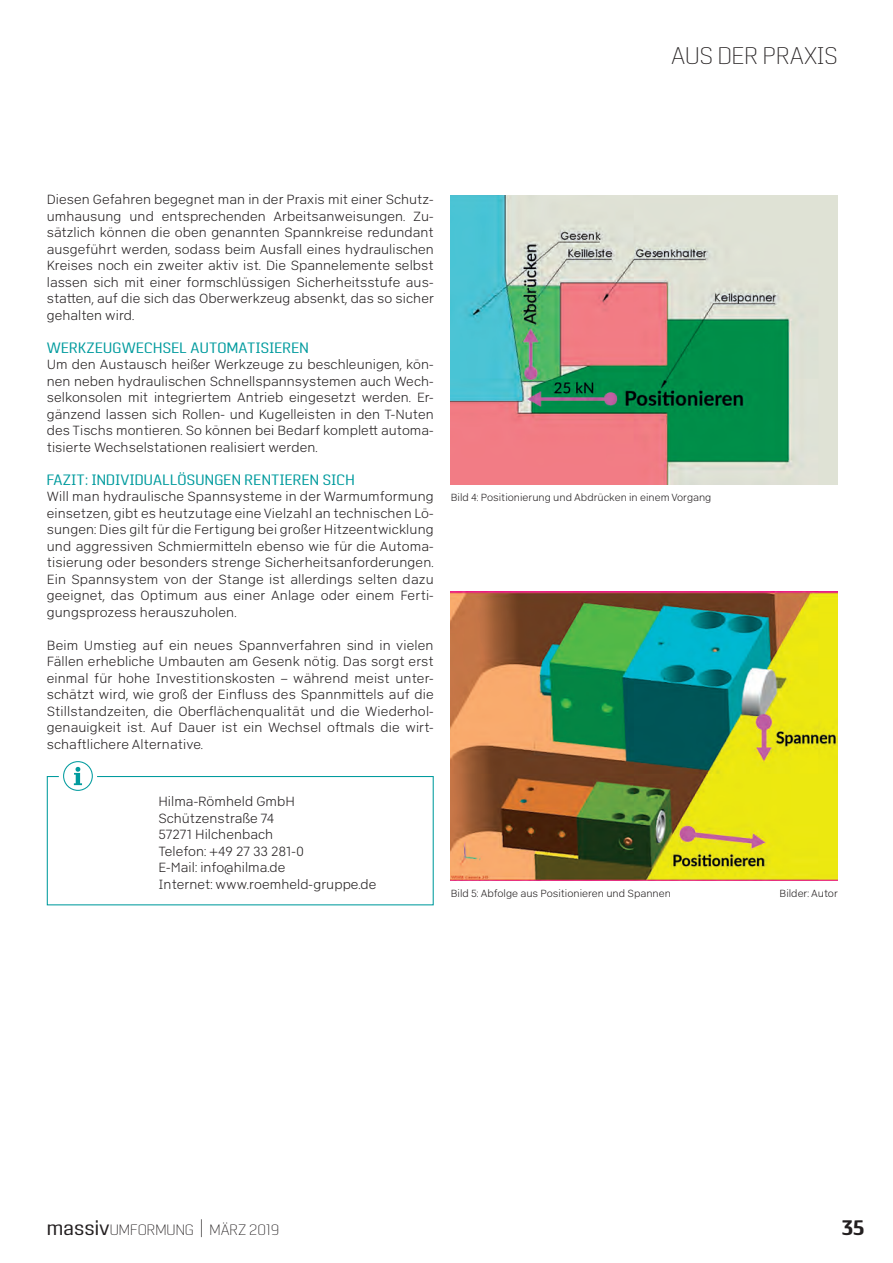
<style>
.page{position:relative;width:893px;height:1263px;background:#fff}
.page>*{position:absolute;margin:0;border:0;box-sizing:border-box;transform-origin:0 0}
.Kapitelüberschrift_r{font:200 24px "Pancetta Pro";color:#231f20}
.t1{font:700 21px "Pancetta Pro";color:#231f20}
.Subüberschrift_Langb{font:15px "Pancetta Pro";letter-spacing:.02em;color:#009b9e}
.t2{font:200 15px "Pancetta Pro";color:#231f20}
.Fließtext{font:13.5px/16.5px "Abitare Sans 100 wt";letter-spacing:.005em;color:#231f20;text-align:justify}
.Kastentext_Adresse{font:13.5px "Abitare Sans 100 wt";letter-spacing:.005em;color:#231f20}
.Bildunterschrift{font:10.5px "Abitare Sans 100 wt";color:#231f20}
.s1{font-weight:400;font-size:21px}
.s2{font-size:21px}
</style>
<div class="page">
<img style="left:451px;top:196px;width:387px;height:289px">
<img style="left:451px;top:591px;width:387px;height:289px">
<div style="left:47px;top:776px;width:387px;height:129px;border:1px solid #009b9e"></div>
<div style="left:59px;top:757px;width:38px;height:38px;background:#fff;border-radius:50%"></div>
<div style="left:63px;top:761px;width:30px;height:30px;border:1px solid #009b9e;border-radius:50%"></div>
<svg style="left:74px;top:767px;width:8px;height:18px"></svg>
<p class="Kapitelüberschrift_r" style="left:671px;top:42px;width:168px">AUS DER PRAXIS</p>
<p class="Fließtext" style="left:47px;top:191px;width:389px">Diesen Gefahren begegnet man in der Praxis mit einer Schutz&shy;umhausung und entsprechenden Arbeitsanweisungen. Zu&shy;sätzlich können die oben genannten Spannkreise redundant ausgeführt werden, sodass beim Ausfall eines hydraulischen Kreises noch ein zweiter aktiv ist. Die Spannelemente selbst lassen sich mit einer formschlüssigen Sicherheitsstufe aus&shy;stat-ten, auf die sich das Oberwerkzeug absenkt, das so sicher gehalten wird.</p>
<p class="Subüberschrift_Langb" style="left:47px;top:339px;width:263px">WERKZEUGWECHSEL AUTOMATISIEREN</p>
<p class="Fließtext" style="left:47px;top:356px;width:388px">Um den Austausch heißer Werkzeuge zu beschleunigen, kön&shy;nen neben hydraulischen Schnellspannsystemen auch Wech&shy;selkonsolen mit integriertem Antrieb eingesetzt werden. Er&shy;gänzend lassen sich Rollen- und Kugelleisten in den T-Nuten des Tischs montieren. So können bei Bedarf komplett automa&shy;tisierte Wechselstationen realisiert werden.</p>
<p class="Subüberschrift_Langb" style="left:47px;top:471px;width:310px">FAZIT: INDIVIDUALLÖSUNGEN RENTIEREN SICH</p>
<p class="Fließtext" style="left:47px;top:488px;width:388px">Will man hydraulische Spannsysteme in der Warmumformung einsetzen, gibt es heutzutage eine Vielzahl an technischen Lö&shy;sungen: Dies gilt für die Fertigung bei großer Hitzeentwicklung und aggressiven Schmiermit-teln ebenso wie für die Automa&shy;tisierung oder besonders strenge Sicherheitsanforderungen.<br>Ein Spannsystem von der Stange ist allerdings selten dazu geeignet, das Optimum aus einer Anlage oder einem Ferti&shy;gungsprozess herauszuholen.</p>
<p class="Fließtext" style="left:47px;top:636px;width:389px">Beim Umstieg auf ein neues Spannverfahren sind in vielen Fällen erhebliche Umbauten am Gesenk nötig. Das sorgt erst einmal für hohe Investitionskosten – während meist unter&shy;schätzt wird, wie groß der Einfluss des Spannmit-tels auf die Stillstandzeiten, die Oberflächenqualität und die Wiederhol&shy;genauigkeit ist. Auf Dauer ist ein Wechsel oftmals die wirt&shy;schaftlichere Alternative.</p>
<p class="Bildunterschrift" style="left:451px;top:491px;width:262px">Bild 4: Positionierung und Abdrücken in einem Vorgang</p>
<p class="Kastentext_Adresse" style="left:158px;top:794px;width:138px">Hilma-Römheld GmbH</p>
<p class="Kastentext_Adresse" style="left:158px;top:810px;width:118px">Schützenstraße 74</p>
<p class="Kastentext_Adresse" style="left:158px;top:827px;width:116px">57271 Hilchenbach</p>
<p class="Kastentext_Adresse" style="left:158px;top:843px;width:147px">Telefon: +49 27 33 281-0</p>
<p class="Kastentext_Adresse" style="left:158px;top:860px;width:129px">E-Mail: info@hilma.de</p>
<p class="Kastentext_Adresse" style="left:158px;top:876px;width:220px">Internet: www.roemheld-gruppe.de</p>
<p class="Bildunterschrift" style="left:451px;top:887px;width:222px">Bild 5: Abfolge aus Positionieren und Spannen</p>
<p class="Bildunterschrift" style="left:780px;top:887px;width:60px">Bilder: Autor</p>
<p class="t2" style="left:47px;top:1222px;width:234px"><span class="s1">massiv</span>UMFORMUNG <span class="s2">|</span> MÄRZ 2019</p>
<h2 class="t1" style="left:842px;top:1216px;width:24px">35</h2>
</div>
